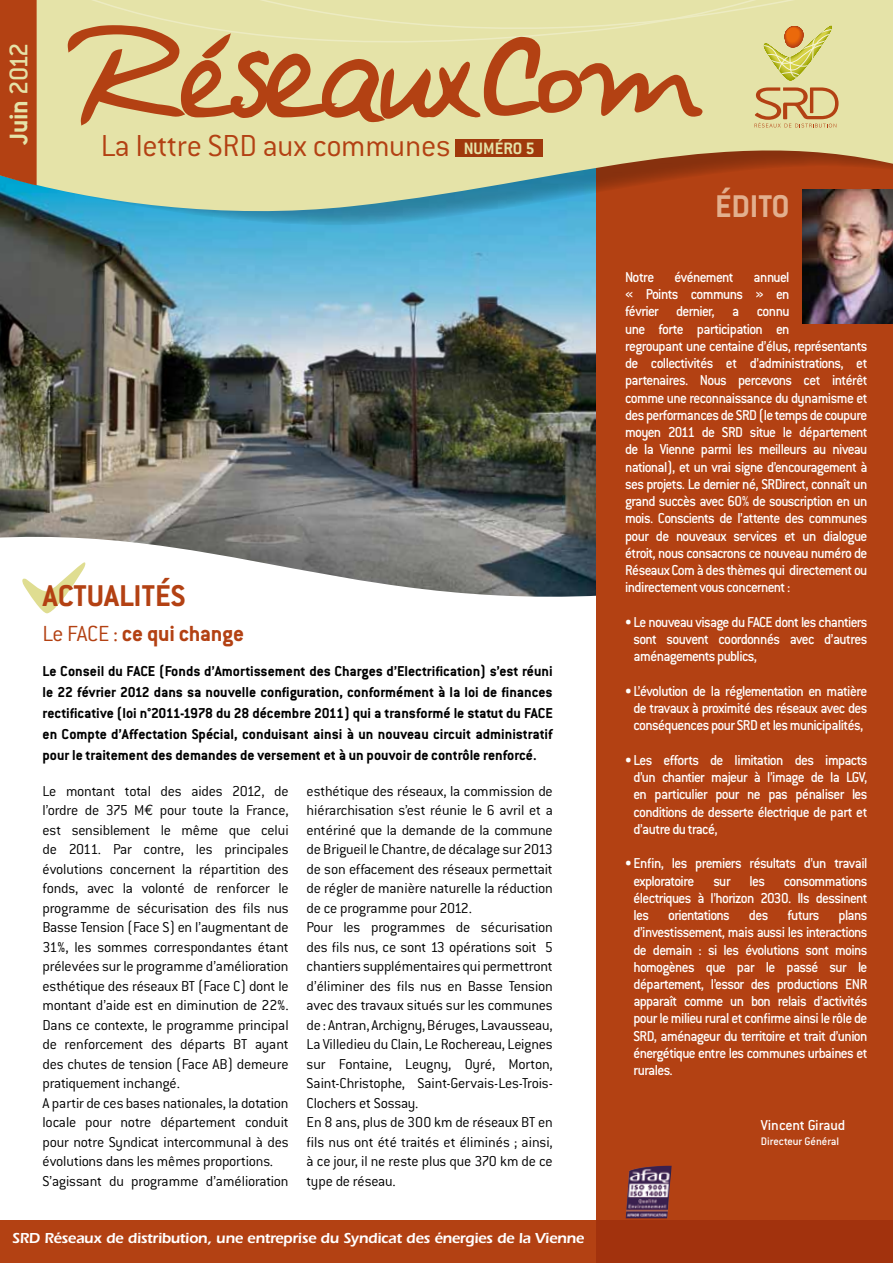
<style>
.page{position:relative;width:893px;height:1263px;background:#fff}
.page>*{position:absolute;margin:0;border:0;box-sizing:border-box;transform-origin:0 0}
.t1{font:94.95px "Avantque...";color:#b34113}
.t2{font:700 34.5px "Conduit ITC";color:#e2af8e}
.t3{font:300 33.45px "Conduit ITC";letter-spacing:-.01em;color:#b34113}
.t4{font:700 33px "Conduit ITC";color:#b34113}
.t5{font:700 28.05px "Conduit ITC";color:#e5e3a8}
.t6{font:700 24px "Conduit ITC";letter-spacing:-.01em;color:#b34113}
.t7{font:500 15.75px/17.2px "Conduit ITC";letter-spacing:-.04em;color:#fff;text-align:justify;scale:.95 1}
.t8{font:300 15.75px/19.5px "Conduit ITC";letter-spacing:-.015em;color:#000}
.t9{font:700 15.75px/21px "Conduit ITC";color:#000;text-align:justify}
.t10{font:500 15.75px "Conduit ITC";letter-spacing:-.015em;color:#fff}
.t11{font:600 15px "Itc Eras";letter-spacing:-.02em;color:#fff}
.t12{font:500 12px "Conduit ITC";color:#fff}
.s1{font-weight:500}
.s2{font-size:106.35px}
.s3{font-weight:700;font-size:18.15px;color:#e5e3a8}
.s4{font-weight:300}
.s5{font-family:"Euro Mono";font-weight:400;font-size:15px}
</style>
<div class="page">
<img style="left:0;top:279px;width:596px;height:318px">
<div style="left:596px;top:109px;width:297px;height:1154px;background:#b34113"></div>
<svg style="left:0;top:185px;width:893px;height:94px"></svg>
<img style="left:802px;top:190px;width:91px;height:133px">
<div style="left:0;top:1220px;width:659px;height:43px;background:#b34113"></div>
<div style="left:596px;top:1220px;width:297px;height:43px;background:#a2320d"></div>
<svg style="left:20px;top:561px;width:67px;height:53px"></svg>
<svg style="left:0;top:0;width:893px;height:185px;background:#d9c38b"></svg>
<img style="left:626px;top:1166px;width:46px;height:52px">
<h3 class="t5" style="left:2px;top:145px;width:104px;rotate:-90deg">Juin <span class="s1">2012</span></h3>
<h1 class="t1" style="left:69px;top:26px;width:634px">Ré<span class="s2">seaux</span>Com</h1>
<h3 class="t3" style="left:101px;top:127px;width:435px">La lettre SRD aux communes <span class="s3">numéro 5</span></h3>
<h2 class="t2" style="left:715px;top:186px;width:76px">édito</h2>
<h3 class="t4" style="left:43px;top:577px;width:143px">Actualités</h3>
<h3 class="t6" style="left:43px;top:619px;width:203px"><span class="s4">Le FACE :</span> ce qui change</h3>
<p class="t9" style="left:43px;top:661px;width:512px">Le Conseil du FACE (Fonds d’Amortissement des Charges d’Electrification) s’est réuni le 22 février 2012 dans sa nouvelle configuration, conformément à la loi de finances rectificative (loi n°2011-1978 du 28 décembre 2011) qui a transformé le statut du FACE en Compte d’Affectation Spécial, conduisant ainsi à un nouveau circuit administratif pour le traitement des demandes de versement et à un pouvoir de contrôle renforcé.</p>
<p class="t8" style="left:43px;top:781px;width:248px">Le montant total des aides 2012, de l’ordre de 375 M<span class="s5">€</span> pour toute la France, est sensiblement le même que celui de 2011. Par contre, les principales évolutions concernent la répartition des fonds, avec la volonté de renforcer le programme de sécurisation des fils nus Basse Tension (Face S) en l’augmentant de 31%, les sommes correspondantes étant prélevées sur le programme d’amélioration esthétique des réseaux BT (Face C) dont le montant d’aide est en diminution de 22%.<br>Dans ce contexte, le programme principal de renforcement des départs BT ayant des chutes de tension (Face AB) demeure pratiquement inchangé.<br>A partir de ces bases nationales, la dotation locale pour notre département conduit pour notre Syndicat intercommunal à des évolutions dans les mêmes proportions.<br>S’agissant du programme d’amélioration</p>
<p class="t8" style="left:307px;top:781px;width:248px">esthétique des réseaux, la commission de hiérarchisation s’est réunie le 6 avril et a entériné que la demande de la commune de Brigueil le Chantre, de décalage sur 2013 de son effacement des réseaux permettait de régler de manière naturelle la réduction de ce programme pour 2012.<br>Pour les programmes de sécurisation des fils nus, ce sont 13 opérations soit 5 chantiers supplémentaires qui permettront d’éliminer des fils nus en Basse Tension avec des travaux situés sur les communes de : Antran, Archigny, Béruges, Lavausseau, La Villedieu du Clain, Le Rochereau, Leignes sur Fontaine, Leugny, Oyré, Morton, Saint-Christophe, Saint-Gervais-Les-Trois-Clochers et Sossay.<br>En 8 ans, plus de 300 km de réseaux BT en fils nus ont été traités et éliminés ; ainsi, à ce jour, il ne reste plus que 370 km de ce type de réseau.</p>
<p class="t7" style="left:625px;top:268px;width:32px">Notre</p>
<p class="t7" style="left:674px;top:268px;width:64px">événement</p>
<p class="t7" style="left:625px;top:268px;width:257px;text-align:left;text-indent:128px">annuel<br>« Points communs » en<br>février dernier, a connu<br>une forte participation en<br>regroupant une centaine d’élus, représentants de collectivités et d’administrations, et partenaires. Nous percevons cet intérêt comme une reconnaissance du dynamisme et des performances de SRD (le temps de coupure moyen 2011 de SRD situe le département de la Vienne parmi les meilleurs au niveau national), et un vrai signe d’encouragement à ses projets. Le dernier né, SRDirect, connaît un grand succès avec 60% de souscription en un mois. Conscients de l’attente des communes pour de nouveaux services et un dialogue étroit, nous consacrons ce nouveau numéro de Réseaux Com à des thèmes qui directement ou indirectement vous concernent :</p>
<p class="t7" style="left:633px;top:613px;width:248px;text-indent:-8px">• Le nouveau visage du FACE dont les chantiers sont souvent coordonnés avec d’autres aménagements publics,</p>
<p class="t7" style="left:625px;top:682px;width:257px;text-align:center">• L’évolution de la réglementation en matière de travaux à proximité des réseaux avec des conséquences pour SRD et les municipalités,</p>
<p class="t7" style="left:633px;top:751px;width:248px;text-indent:-8px">• Les efforts de limitation des impacts d’un chantier majeur à l’image de la LGV, en particulier pour ne pas pénaliser les conditions de desserte électrique de part et d’autre du tracé,</p>
<p class="t7" style="left:633px;top:854px;width:248px;text-indent:-8px">• Enfin, les premiers résultats d’un travail exploratoire sur les consommations électriques à l’horizon 2030. Ils dessinent les orientations des futurs plans d’investissement, mais aussi les interactions de demain : si les évolutions sont moins homogènes que par le passé sur le département, l’essor des productions ENR apparaît comme un bon relais d’activités pour le milieu rural et confirme ainsi le rôle de SRD, aménageur du territoire et trait d’union énergétique entre les communes urbaines et rurales.</p>
<p class="t10" style="left:761px;top:1117px;width:86px">Vincent Giraud</p>
<p class="t12" style="left:761px;top:1135px;width:80px">Directeur Général</p>
<p class="t11" style="left:12px;top:1230px;width:574px">SRD Réseaux de distribution, une entreprise du Syndicat des énergies de la Vienne</p>
</div>
